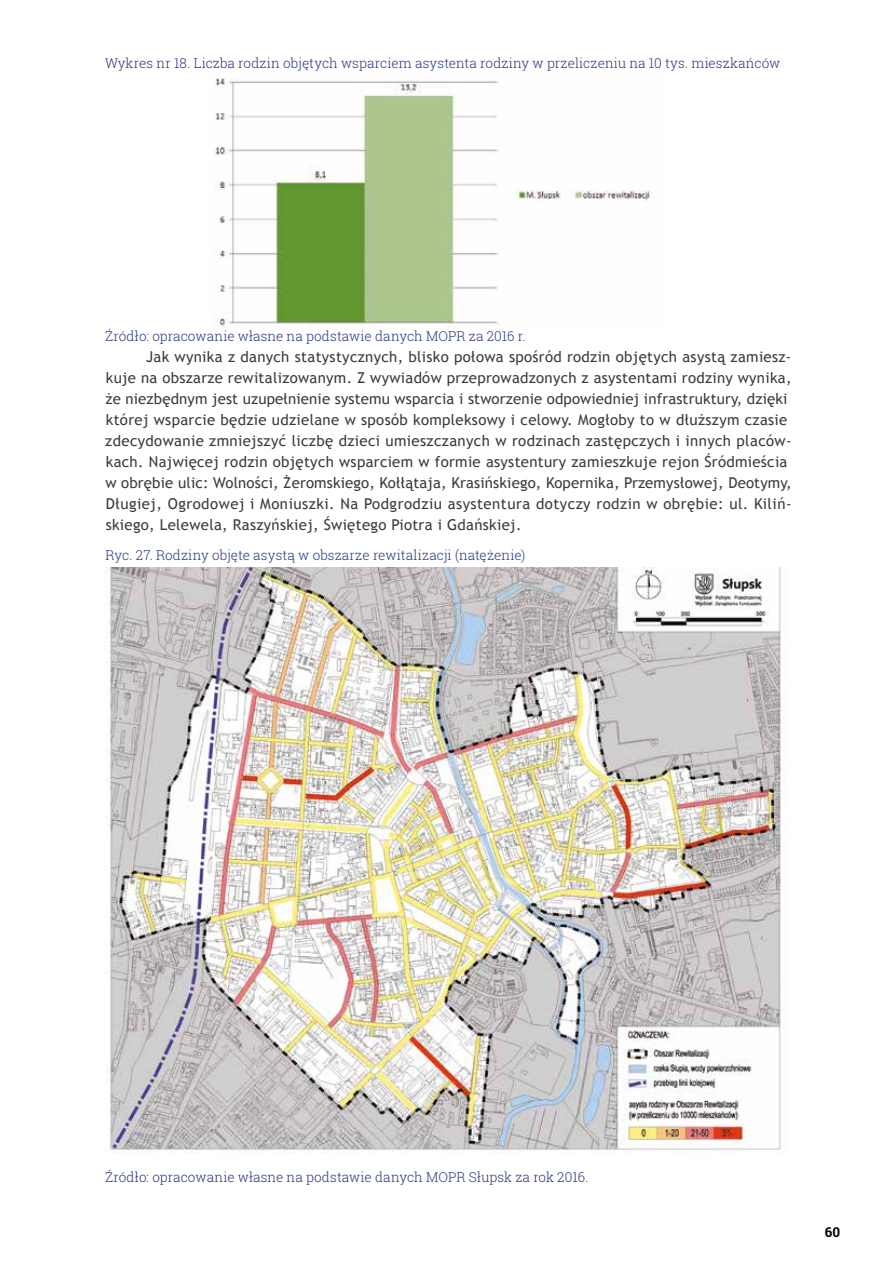
<style>
.page{position:relative;width:893px;height:1263px;background:#fff}
.page>*{position:absolute;margin:0;border:0;box-sizing:border-box;transform-origin:0 0}
.t1{font:15px/21px "Trebuchet MS";letter-spacing:.02em;color:#3c3c3b}
.t2{font:300 13.5px "Roboto Slab";letter-spacing:.005em;color:#283583}
.t3{font:700 13.5px "Roboto Slab";color:#000}
</style>
<div class="page">
<img style="left:214px;top:78px;width:440px;height:251px">
<img style="left:105px;top:568px;width:682px;height:586px">
<p class="t2" style="left:105px;top:54px;width:677px">Wykres nr 18. Liczba rodzin objętych wsparciem asystenta rodziny w przeliczeniu na 10 tys. mieszkańców</p>
<p class="t2" style="left:105px;top:327px;width:422px">Źródło: opracowanie własne na podstawie danych MOPR za 2016 r.</p>
<p class="t1" style="left:105px;top:347px;width:688px;text-indent:41px">Jak wynika z danych statystycznych, blisko połowa spośród rodzin objętych asystą zamiesz&shy;kuje na obszarze rewitalizowanym. Z wywiadów przeprowadzonych z asystentami rodziny wynika, że niezbędnym jest uzupełnienie systemu wsparcia i stworzenie odpowiedniej infrastruktury, dzięki której wsparcie będzie udzielane w sposób kompleksowy i celowy. Mogłoby to w dłuższym czasie zdecydowanie zmniejszyć liczbę dzieci umieszczanych w rodzinach zastępczych i innych placów&shy;kach. Najwięcej rodzin objętych wsparciem w formie asystentury zamieszkuje rejon Śródmieścia w obrębie ulic: Wolności, Żeromskiego, Kołłątaja, Krasińskiego, Kopernika, Przemysłowej, Deotymy, Długiej, Ogrodowej i Moniuszki. Na Podgrodziu asystentura dotyczy rodzin w obrębie: ul. Kiliń&shy;skiego, Lelewela, Raszyńskiej, Świętego Piotra i Gdańskiej.</p>
<p class="t2" style="left:105px;top:546px;width:421px">Ryc. 27. Rodziny objęte asystą w obszarze rewitalizacji (natężenie)</p>
<p class="t2" style="left:105px;top:1168px;width:485px">Źródło: opracowanie własne na podstawie danych MOPR Słupsk za rok 2016.</p>
<p class="t3" style="left:825px;top:1222px;width:17px">60</p>
</div>
